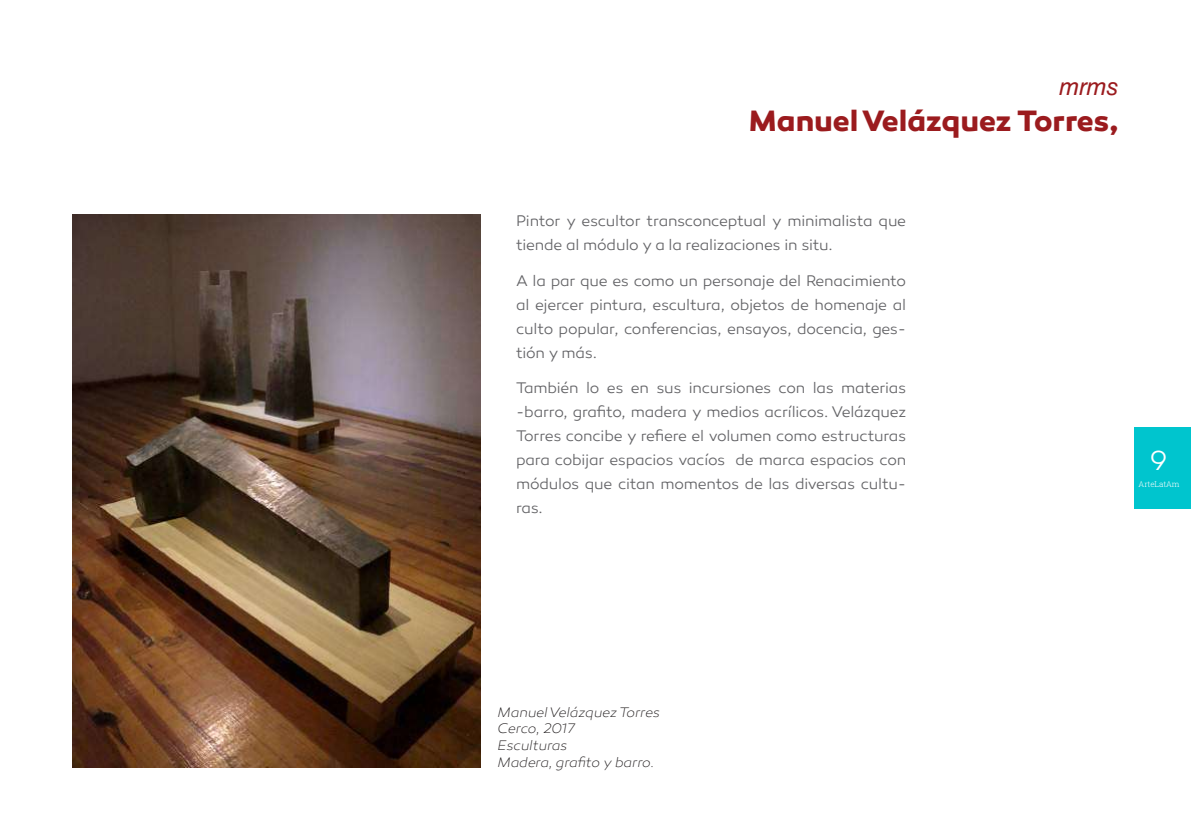
<style>
.page{position:relative;width:1191px;height:840px;background:#fff}
.page>*{position:absolute;margin:0;border:0;box-sizing:border-box;transform-origin:0 0}
.t1{font:700 30px "Canaro";letter-spacing:-.005em;color:#9b1b1e}
.t2{font:300 28px "Canaro";color:#fff}
.t3{font:italic 24px "Helvetica LT Std";color:#9b1b1e}
.t4{font:300 15.6px/24px "Canaro";letter-spacing:-.015em;color:#636366;text-align:justify}
.t5{font:italic 200 14px/16.8px "Canaro";letter-spacing:-.005em;color:#231f20}
.t6{font:300 8px "Roboto Slab";letter-spacing:-.01em;color:#fff}
</style>
<div class="page">
<div style="left:1134px;top:426px;width:57px;height:82px;background:#00c5ce"></div>
<img style="left:72px;top:214px;width:408px;height:553px">
<h3 class="t3" style="left:1059px;top:72px;width:61px">mrms</h3>
<h1 class="t1" style="left:749px;top:102px;width:371px">Manuel Velázquez Torres,</h1>
<p class="t4" style="left:516px;top:209px;width:391px">Pintor y escultor transconceptual y minimalista que tiende al módulo y a la realizaciones in situ.</p>
<p class="t4" style="left:516px;top:268px;width:391px">A la par que es como un personaje del Renacimiento al ejercer pintura, escultura, objetos de homenaje al culto popular, conferencias, ensayos, docencia, ges&shy;tión y más.</p>
<p class="t4" style="left:516px;top:376px;width:391px">También lo es en sus incursiones con las materias -barro, grafito, madera y medios acrílicos. Velázquez Torres concibe y refiere el volumen como estructuras para cobijar espacios vacíos de marca espacios con módulos que citan momentos de las diversas cultu&shy;ras.</p>
<h2 class="t2" style="left:1150px;top:444px;width:19px">9</h2>
<p class="t6" style="left:1138px;top:478px;width:43px">ArteLatAm</p>
<p class="t5" style="left:497px;top:703px;width:164px">Manuel Velázquez Torres<br>Cerco, 2017<br>Esculturas<br>Madera, grafito y barro.</p>
</div>
